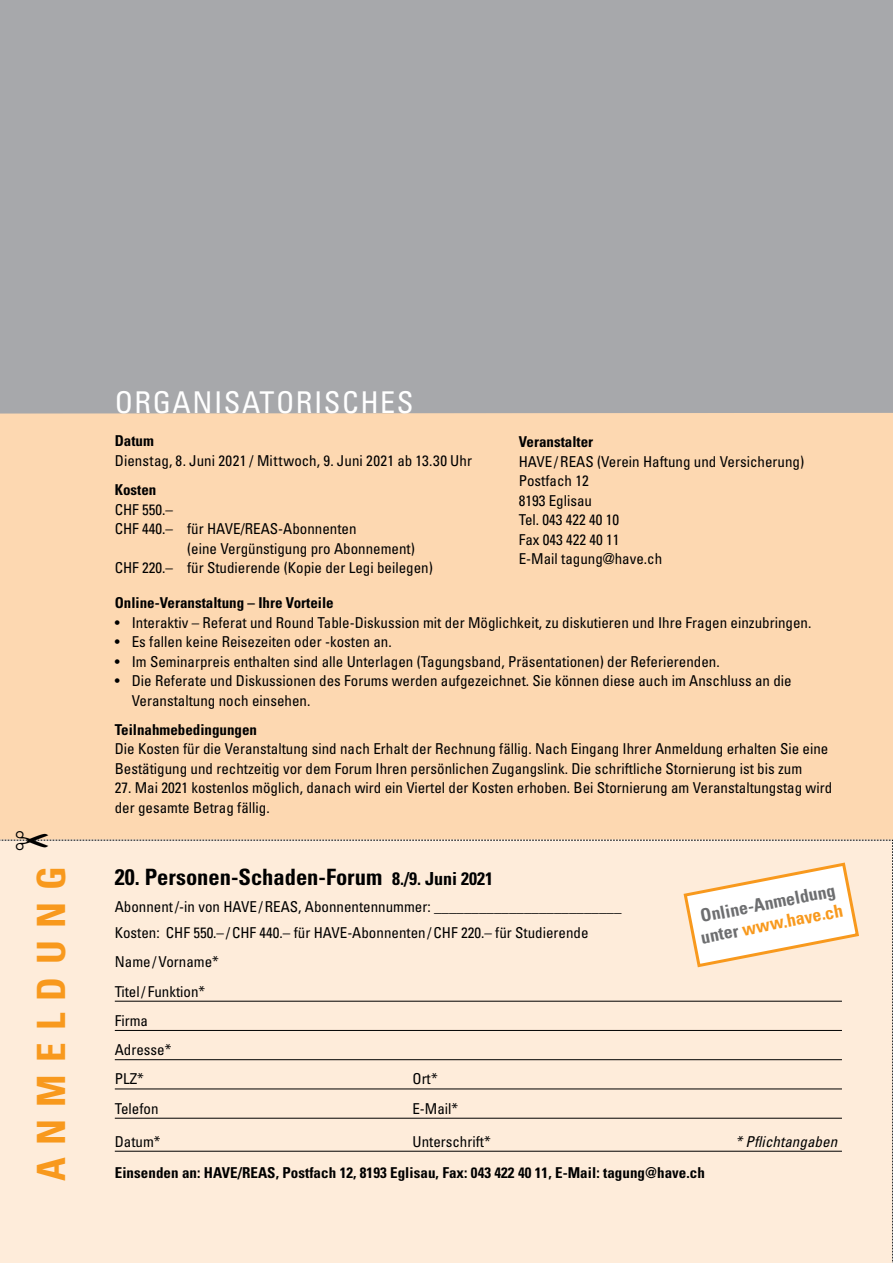
<style>
.page{position:relative;width:893px;height:1263px;background:#fdd8b1}
.page>*{position:absolute;margin:0;border:0;box-sizing:border-box;transform-origin:0 0}
.t1{font:700 condensed 39px "Univers";letter-spacing:.315em;color:#f8991d}
.t2{font:condensed 30px "Univers";letter-spacing:.05em;color:#fff}
.t3{font:700 condensed 22.5px "Univers";color:#000}
.t4{font:700 condensed 18px/21px "Univers";color:#6d6e70}
.t5{font:condensed 15px/19.5px "Univers";color:#000}
.t6{font:700 condensed 15px "Univers";color:#000}
.t7{font:italic condensed 15px "Univers";letter-spacing:.005em;color:#000}
.s1{font-size:18px}
.s2{color:#f8991d}
</style>
<div class="page">
<div style="left:0;top:0;width:893px;height:413px;background:#a7a8ab"></div>
<div style="left:0;top:839px;width:893px;height:424px;background:#feecda"></div>
<h1 class="t1" style="left:27px;top:1181px;width:316px;rotate:-90deg">ANMELDUNG</h1>
<h2 class="t2" style="left:115px;top:384px;width:300px">ORGANISATORISCHES</h2>
<p class="t6" style="left:115px;top:432px;width:41px">Datum</p>
<p class="t5" style="left:115px;top:451px;width:359px">Dienstag, 8. Juni 2021 / Mittwoch, 9. Juni 2021 ab 13.30 Uhr</p>
<p class="t6" style="left:115px;top:481px;width:43px">Kosten</p>
<p class="t5" style="left:115px;top:499px;width:60px">CHF 550.–</p>
<p class="t5" style="left:115px;top:519px;width:243px">CHF 440.– für HAVE/REAS-Abonnenten</p>
<p class="t5" style="left:187px;top:538px;width:229px">(eine Vergünstigung pro Abonnement)</p>
<p class="t5" style="left:115px;top:558px;width:320px">CHF 220.– für Studierende (Kopie der Legi beilegen)</p>
<p class="t6" style="left:519px;top:433px;width:76px">Veranstalter</p>
<p class="t5" style="left:519px;top:452px;width:287px">HAVE/REAS (Verein Haftung und Versicherung)<br>Postfach 12<br>8193 Eglisau<br>Tel. 043 422 40 10<br>Fax 043 422 40 11<br>E-Mail tagung@have.ch</p>
<p class="t6" style="left:115px;top:593px;width:220px">Online-Veranstaltung – Ihre Vorteile</p>
<p class="t5" style="left:115px;top:612px;width:698px">• Interaktiv – Referat und Round Table-Diskussion mit der Möglichkeit, zu diskutieren und Ihre Fragen einzubringen.</p>
<p class="t5" style="left:115px;top:632px;width:278px">• Es fallen keine Reisezeiten oder -kosten an.</p>
<p class="t5" style="left:115px;top:651px;width:606px">• Im Seminarpreis enthalten sind alle Unterlagen (Tagungsband, Präsentationen) der Referierenden.</p>
<p class="t5" style="left:132px;top:671px;width:661px;text-indent:-17px">• Die Referate und Diskussionen des Forums werden aufgezeichnet. Sie können diese auch im Anschluss an die<br>Veranstaltung noch einsehen.</p>
<p class="t6" style="left:115px;top:720px;width:144px">Teilnahmebedingungen</p>
<p class="t5" style="left:115px;top:739px;width:715px">Die Kosten für die Veranstaltung sind nach Erhalt der Rechnung fällig. Nach Eingang Ihrer Anmeldung erhalten Sie eine<br>Bestätigung und rechtzeitig vor dem Forum Ihren persönlichen Zugangslink. Die schriftliche Stornierung ist bis zum</p>
<p class="t5" style="left:115px;top:778px;width:719px">27. Mai 2021 kostenlos möglich, danach wird ein Viertel der Kosten erhoben. Bei Stornierung am Veranstaltungstag wird der gesamte Betrag fällig.</p>
<h3 class="t3" style="left:115px;top:863px;width:380px">20. Personen-Schaden-Forum <span class="s1">8./9. Juni 2021</span></h3>
<p class="t5" style="left:115px;top:893px;width:508px;line-height:26.5px">Abonnent/-in von HAVE /REAS, Abonnentennummer: _________________________<br>Kosten: CHF 550.– /CHF 440.– für HAVE-Abonnenten/CHF 220.– für Studierende</p>
<p class="t5" style="left:115px;top:947px;width:106px;line-height:29.2px">Name /Vorname*<br>Titel/ Funktion*<br>Firma<br>Adresse*<br>PLZ*</p>
<p class="t5" style="left:412px;top:1069px;width:27px">Ort*</p>
<p class="t4" style="left:695px;top:906px;width:146px;rotate:-11deg">Online-Anmeldung unter <span class="s2">www.have.ch</span></p>
<p class="t5" style="left:115px;top:1098px;width:45px">Telefon</p>
<p class="t5" style="left:412px;top:1098px;width:47px">E-Mail*</p>
<p class="t5" style="left:115px;top:1131px;width:47px">Datum*</p>
<p class="t5" style="left:412px;top:1131px;width:80px">Unterschrift*</p>
<p class="t7" style="left:735px;top:1132px;width:103px">* Pflichtangaben</p>
<p class="t6" style="left:115px;top:1163px;width:592px">Einsenden an: HAVE/REAS, Postfach 12, 8193 Eglisau, Fax: 043 422 40 11, E-Mail: tagung@have.ch</p>
</div>
